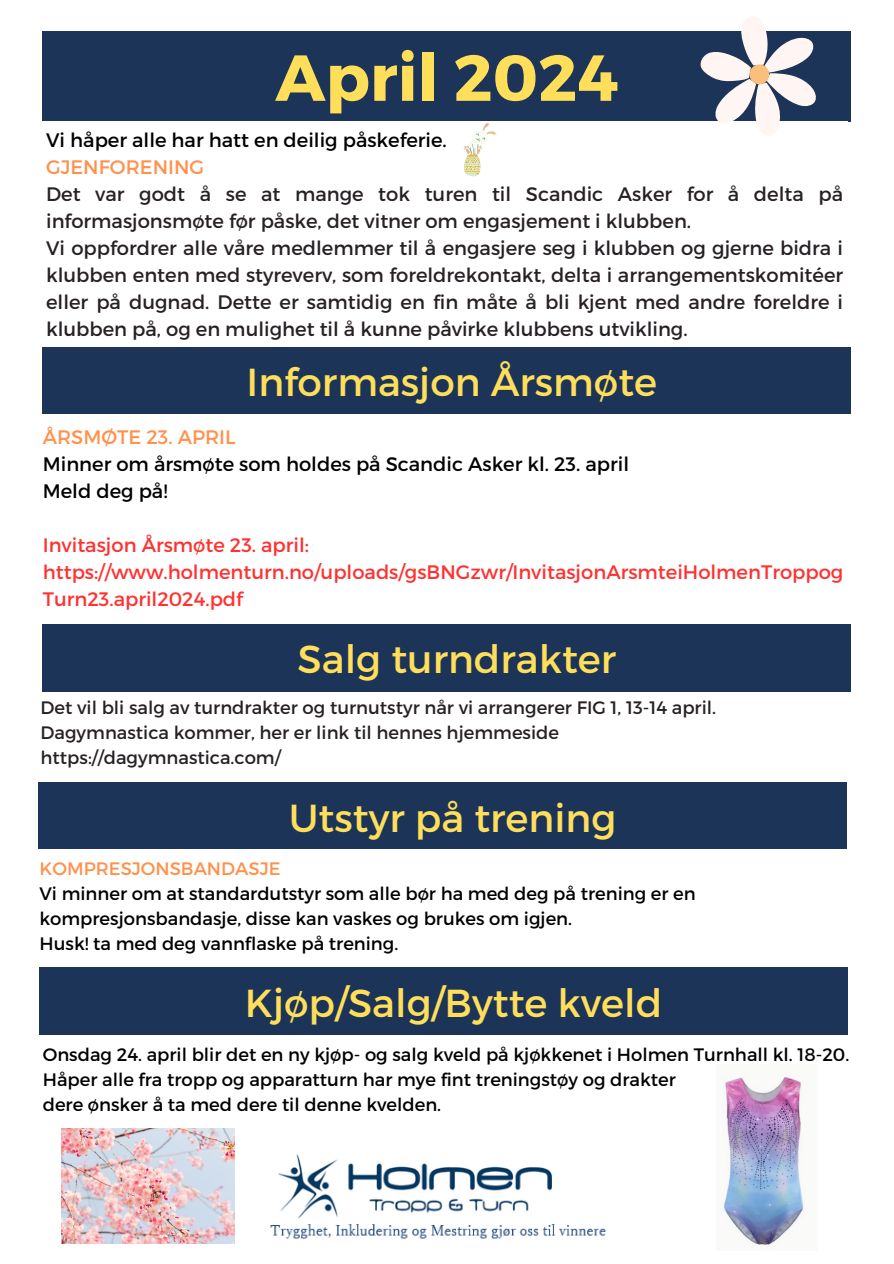
<style>
.page{position:relative;width:894px;height:1264px;background:#fff}
.page>*{position:absolute;margin:0;border:0;box-sizing:border-box;transform-origin:0 0}
.t1{font:700 64.95px "Montserrat";color:#ffde59}
.t2{font:39px "Montserrat";color:#ffde59}
.t3{font:19.5px/27px "Montserrat";color:#272126}
.t4{font:19.5px/27px "Montserrat";color:#ff3131}
.t5{font:19.5px "Montserrat";color:#000}
.t6{font:19.5px "Montserrat";color:#ff914d}
.t7{font:18px/24.8px "Montserrat";color:#000}
.t8{font:18px/24.8px "Montserrat";color:#272126}
.t9{font:18px "Montserrat";color:#ff914d}
</style>
<div class="page">
<div style="left:43px;top:31px;width:807px;height:90px;background:#1d3459"></div>
<div style="left:43px;top:624px;width:807px;height:67px;background:#1d3459"></div>
<div style="left:38px;top:782px;width:808px;height:67px;background:#1d3459"></div>
<img style="left:270px;top:1154px;width:336px;height:85px">
<div style="left:43px;top:346px;width:807px;height:67px;background:#1d3459"></div>
<div style="left:40px;top:967px;width:807px;height:68px;background:#1d3459"></div>
<img style="left:61px;top:1128px;width:173px;height:115px">
<svg style="left:700px;top:16px;width:116px;height:119px"></svg>
<svg style="left:463px;top:121px;width:34px;height:55px"></svg>
<img style="left:723px;top:1077px;width:81px;height:169px">
<p class="t1" style="left:275px;top:35px;width:344px">April 2024</p>
<p class="t5" style="left:46px;top:127px;width:402px">Vi håper alle har hatt en deilig påskeferie.</p>
<p class="t6" style="left:46px;top:154px;width:159px">GJENFORENING</p>
<p class="t3" style="left:46px;top:180px;width:798px">Det var godt å se at mange tok turen til Scandic Asker for å delta på informasjonsmøte før påske, det vitner om engasjement i klubben.</p>
<p class="t3" style="left:46px;top:234px;width:798px;text-align:justify">Vi oppfordrer alle våre medlemmer til å engasjere seg i klubben og gjerne bidra i klubben enten med styreverv, som foreldrekontakt, delta i arrangementskomitéer eller på dugnad. Dette er samtidig en fin måte å bli kjent med andre foreldre i klubben på, og en mulighet til å kunne påvirke klubbens utvikling.</p>
<p class="t2" style="left:246px;top:357px;width:412px">Informasjon Årsmøte</p>
<h2 class="t6" style="left:43px;top:425px;width:194px">ÅRSMØTE 23. APRIL</h2>
<p class="t5" style="left:43px;top:452px;width:587px">Minner om årsmøte som holdes på Scandic Asker kl. 23. april</p>
<p class="t5" style="left:43px;top:479px;width:126px">Meld deg på!</p>
<p class="t4" style="left:43px;top:531px;width:268px">Invitasjon Årsmøte 23. april:</p>
<p class="t4" style="left:43px;top:558px;width:802px">https://www.holmenturn.no/uploads/gsBNGzwr/InvitasjonArsmteiHolmenTroppog<br>Turn23.april2024.pdf</p>
<p class="t2" style="left:297px;top:634px;width:320px">Salg turndrakter</p>
<p class="t8" style="left:41px;top:694px;width:676px">Det vil bli salg av turndrakter og turnutstyr når vi arrangerer FIG 1, 13-14 april.<br>Dagymnastica kommer, her er link til hennes hjemmeside</p>
<h1 class="t8" style="left:41px;top:744px;width:241px">https://dagymnastica.com/</h1>
<h2 class="t2" style="left:289px;top:792px;width:329px">Utstyr på trening</h2>
<p class="t9" style="left:40px;top:857px;width:242px">KOMPRESJONSBANDASJE</p>
<p class="t7" style="left:40px;top:880px;width:657px">Vi minner om at standardutstyr som alle bør ha med deg på trening er en kompresjonsbandasje, disse kan vaskes og brukes om igjen.</p>
<p class="t7" style="left:40px;top:929px;width:360px">Husk! ta med deg vannflaske på trening.</p>
<h2 class="t2" style="left:245px;top:977px;width:419px">Kjøp/Salg/Bytte kveld</h2>
<p class="t7" style="left:43px;top:1041px;width:807px">Onsdag 24. april blir det en ny kjøp- og salg kveld på kjøkkenet i Holmen Turnhall kl. 18-20.</p>
<p class="t7" style="left:43px;top:1066px;width:634px">Håper alle fra tropp og apparatturn har mye fint treningstøy og drakter</p>
<h2 class="t7" style="left:43px;top:1091px;width:400px">dere ønsker å ta med dere til denne kvelden.</h2>
</div>
